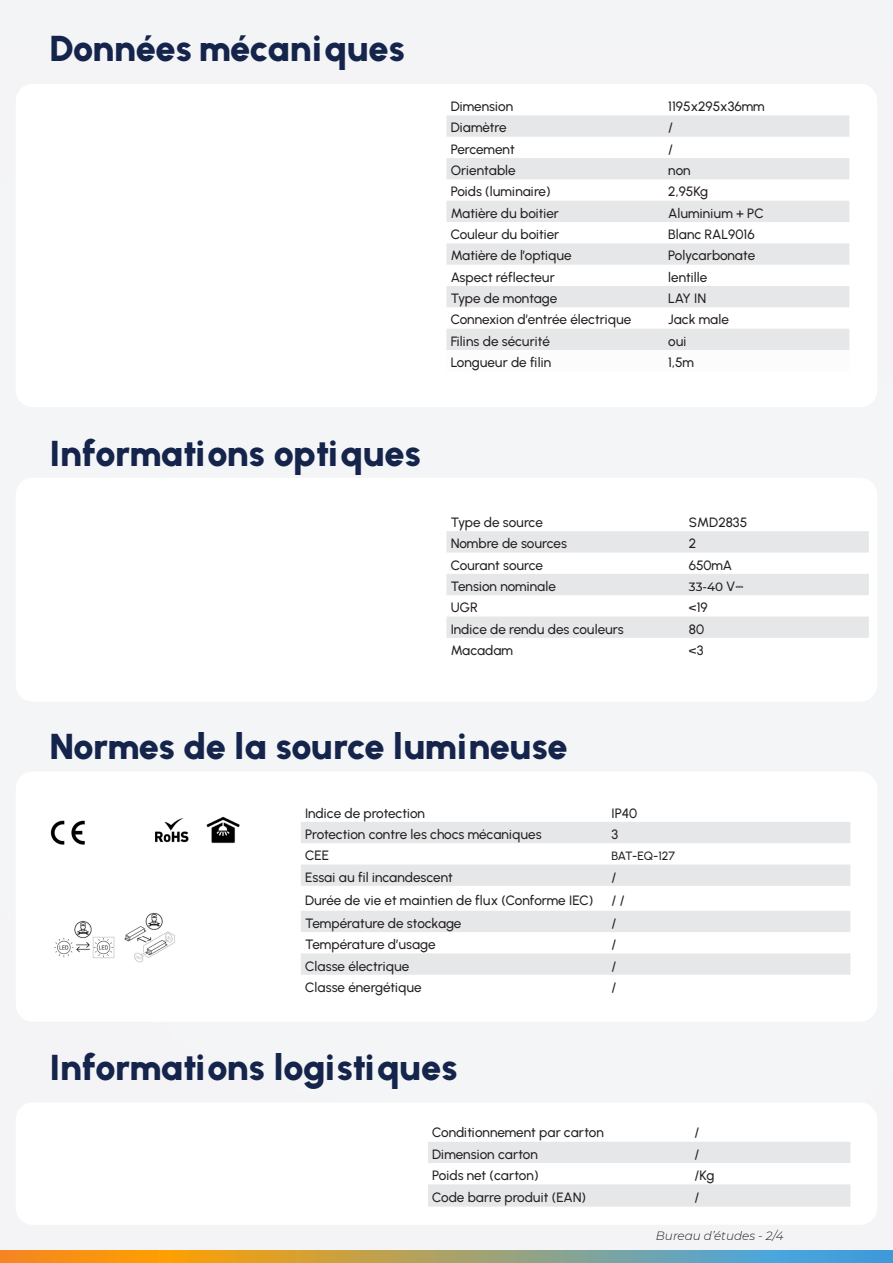
<style>
.page{position:relative;width:893px;height:1263px;background:#f4f5f6}
.page>*{position:absolute;margin:0;border:0;box-sizing:border-box;transform-origin:0 0}
.t1{font:900 36px "Urbanist";letter-spacing:-.01em;color:#15244b}
.Texte_courant{font:500 13.5px "Urbanist";letter-spacing:-.005em;color:#231f20}
.Texte_courant-2{font:italic 300 12px "Montserrat";color:#231f20}
.Texte_courant-3{font:500 12px "Urbanist";letter-spacing:-.01em;color:#231f20}
.Texte_courant-4{font:500 12px "Montserrat";color:#231f20}
.s1{font-family:"Urbanist";font-size:13.5px}
.s2{font-family:"Cambria Math";font-weight:400;font-size:13.5px}
</style>
<div class="page">
<div style="left:16px;top:84px;width:861px;height:323px;background:#fff;border-radius:17px"></div>
<div style="left:16px;top:771px;width:861px;height:251px;background:#fff;border-radius:17px"></div>
<div style="left:16px;top:478px;width:861px;height:224px;background:#fff;border-radius:17px"></div>
<div style="left:16px;top:1102px;width:861px;height:123px;background:#fff;border-radius:17px"></div>
<svg style="left:446px;top:531px;width:423px;height:107px;fill:#e6e7e9"></svg>
<svg style="left:428px;top:1142px;width:422px;height:65px"></svg>
<svg style="left:301px;top:822px;width:549px;height:153px;fill:#e6e7e9"></svg>
<div style="left:446px;top:115px;width:403px;height:22px;background:#e6e7e9"></div>
<svg style="left:446px;top:158px;width:403px;height:192px;fill:#e6e7e9"></svg>
<svg style="left:0;top:1251px;width:893px;height:12px"></svg>
<img style="left:155px;top:818px;width:34px;height:25px">
<img style="left:50px;top:820px;width:35px;height:25px">
<img style="left:54px;top:921px;width:60px;height:38px">
<img style="left:124px;top:913px;width:51px;height:50px">
<img style="left:206px;top:816px;width:34px;height:28px">
<p class="t1" style="left:50px;top:27px;width:357px">Données mécaniques</p>
<p class="t1" style="left:50px;top:431px;width:373px">Informations optiques</p>
<p class="Texte_courant" style="left:451px;top:98px;width:64px">Dimension</p>
<p class="Texte_courant" style="left:668px;top:98px;width:98px">1195x295x36mm</p>
<p class="Texte_courant" style="left:451px;top:120px;width:57px">Diamètre</p>
<p class="Texte_courant" style="left:668px;top:120px;width:6px">/</p>
<p class="Texte_courant" style="left:451px;top:141px;width:65px">Percement</p>
<p class="Texte_courant" style="left:668px;top:141px;width:6px">/</p>
<p class="Texte_courant" style="left:451px;top:162px;width:66px">Orientable</p>
<p class="Texte_courant" style="left:668px;top:162px;width:24px">non</p>
<p class="Texte_courant" style="left:451px;top:184px;width:101px">Poids (luminaire)</p>
<p class="Texte_courant" style="left:668px;top:184px;width:41px">2,95Kg</p>
<p class="Texte_courant" style="left:451px;top:205px;width:110px">Matière du boitier</p>
<p class="Texte_courant" style="left:668px;top:205px;width:97px">Aluminium + PC</p>
<p class="Texte_courant" style="left:451px;top:226px;width:110px">Couleur du boitier</p>
<p class="Texte_courant" style="left:668px;top:226px;width:88px">Blanc RAL9016</p>
<p class="Texte_courant" style="left:451px;top:248px;width:122px">Matière de l’optique</p>
<p class="Texte_courant" style="left:668px;top:248px;width:88px">Polycarbonate</p>
<p class="Texte_courant" style="left:451px;top:269px;width:106px">Aspect réflecteur</p>
<p class="Texte_courant" style="left:668px;top:269px;width:41px">lentille</p>
<p class="Texte_courant" style="left:451px;top:290px;width:108px">Type de montage</p>
<p class="Texte_courant" style="left:668px;top:290px;width:40px">LAY IN</p>
<p class="Texte_courant" style="left:451px;top:312px;width:182px">Connexion d’entrée électrique</p>
<p class="Texte_courant" style="left:668px;top:312px;width:62px">Jack male</p>
<p class="Texte_courant" style="left:451px;top:333px;width:101px">Filins de sécurité</p>
<p class="Texte_courant" style="left:668px;top:333px;width:20px">oui</p>
<p class="Texte_courant" style="left:451px;top:354px;width:102px">Longueur de filin</p>
<p class="Texte_courant" style="left:668px;top:354px;width:27px">1,5m</p>
<p class="Texte_courant" style="left:451px;top:514px;width:94px">Type de source</p>
<p class="Texte_courant" style="left:689px;top:514px;width:60px">SMD2835</p>
<p class="Texte_courant" style="left:451px;top:535px;width:118px">Nombre de sources</p>
<p class="Texte_courant" style="left:689px;top:535px;width:9px">2</p>
<p class="Texte_courant" style="left:451px;top:557px;width:94px">Courant source</p>
<p class="Texte_courant" style="left:689px;top:557px;width:45px">650mA</p>
<p class="Texte_courant" style="left:451px;top:578px;width:107px">Tension nominale</p>
<p class="Texte_courant-4" style="left:689px;top:578px;width:57px">33-40 <span class="s1">V</span><span class="s2">⎓</span></p>
<p class="Texte_courant" style="left:451px;top:599px;width:29px">UGR</p>
<p class="Texte_courant" style="left:689px;top:599px;width:20px">&lt;19</p>
<p class="Texte_courant" style="left:451px;top:621px;width:175px">Indice de rendu des couleurs</p>
<p class="Texte_courant" style="left:689px;top:621px;width:17px">80</p>
<p class="Texte_courant" style="left:451px;top:642px;width:64px">Macadam</p>
<p class="Texte_courant" style="left:689px;top:642px;width:16px">&lt;3</p>
<p class="t1" style="left:50px;top:725px;width:519px">Normes de la source lumineuse</p>
<p class="Texte_courant" style="left:305px;top:805px;width:122px">Indice de protection</p>
<p class="Texte_courant" style="left:611px;top:805px;width:27px">IP40</p>
<p class="Texte_courant" style="left:305px;top:826px;width:238px">Protection contre les chocs mécaniques</p>
<p class="Texte_courant" style="left:611px;top:826px;width:8px">3</p>
<p class="Texte_courant" style="left:305px;top:847px;width:26px">CEE</p>
<p class="Texte_courant-3" style="left:611px;top:848px;width:65px">BAT-EQ-127</p>
<p class="Texte_courant" style="left:305px;top:869px;width:149px">Essai au fil incandescent</p>
<p class="Texte_courant" style="left:611px;top:869px;width:6px">/</p>
<p class="Texte_courant" style="left:305px;top:892px;width:290px">Durée de vie et maintien de flux (Conforme IEC)</p>
<p class="Texte_courant" style="left:611px;top:892px;width:15px">/ /</p>
<p class="Texte_courant" style="left:305px;top:915px;width:158px">Température de stockage</p>
<p class="Texte_courant" style="left:611px;top:915px;width:6px">/</p>
<p class="Texte_courant" style="left:305px;top:936px;width:132px">Température d’usage</p>
<p class="Texte_courant" style="left:611px;top:936px;width:6px">/</p>
<p class="Texte_courant" style="left:305px;top:958px;width:106px">Classe électrique</p>
<p class="Texte_courant" style="left:611px;top:958px;width:6px">/</p>
<p class="Texte_courant" style="left:305px;top:979px;width:118px">Classe énergétique</p>
<p class="Texte_courant" style="left:611px;top:979px;width:6px">/</p>
<p class="t1" style="left:50px;top:1045px;width:409px">Informations logistiques</p>
<p class="Texte_courant" style="left:432px;top:1124px;width:173px">Conditionnement par carton</p>
<p class="Texte_courant" style="left:694px;top:1124px;width:6px">/</p>
<p class="Texte_courant" style="left:432px;top:1146px;width:107px">Dimension carton</p>
<p class="Texte_courant" style="left:694px;top:1146px;width:6px">/</p>
<p class="Texte_courant" style="left:432px;top:1167px;width:108px">Poids net (carton)</p>
<p class="Texte_courant" style="left:694px;top:1167px;width:21px">/Kg</p>
<p class="Texte_courant" style="left:432px;top:1189px;width:155px">Code barre produit (EAN)</p>
<p class="Texte_courant" style="left:694px;top:1189px;width:6px">/</p>
<p class="Texte_courant-2" style="left:656px;top:1228px;width:129px">Bureau d’études - 2/4</p>
</div>
